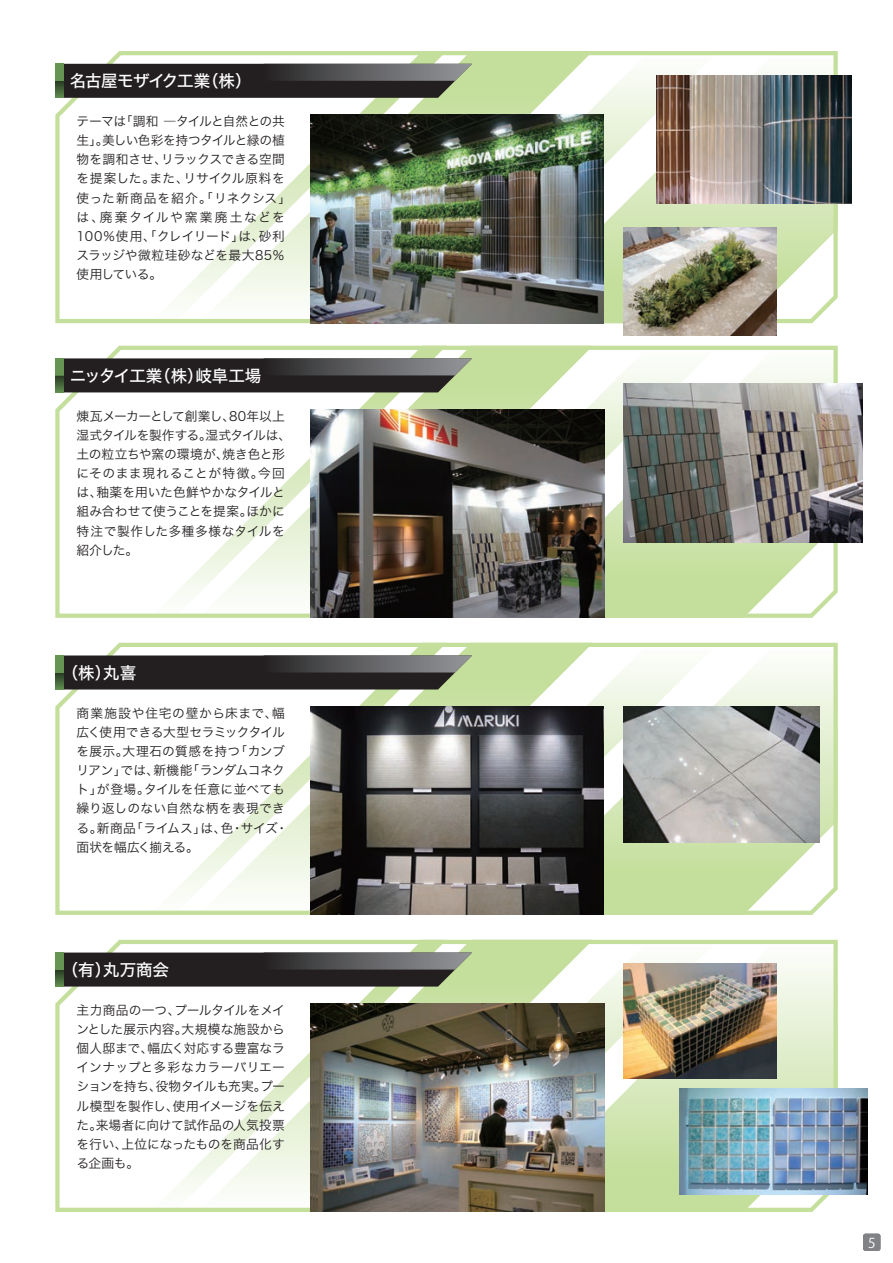
<style>
.page{position:relative;width:893px;height:1263px;background:#fff}
.page>*{position:absolute;margin:0;border:0;box-sizing:border-box;transform-origin:0 0}
.t1{font:16.5px "Hira Kaku Std W5";letter-spacing:-.025em;color:#fff}
.t2{font:16.5px "Hira Kaku Std W5";letter-spacing:-.055em;color:#fff}
.t3{font:13.65px "Koz Go Pro";color:#fff}
.t4{font:12.75px/19.2px "Hira Kaku Std W3";color:#231f20}
</style>
<div class="page">
<img style="left:55px;top:51px;width:826px;height:1200px">
<p class="t2" style="left:70px;top:68px;width:183px">名古屋モザイク工業（株）</p>
<p class="t4" style="left:77px;top:111px;width:216px">テーマは「調和 ―タイルと自然との共生」。美しい色彩を持つタイルと緑の植物を調和させ、リラックスできる空間を提案した。また、リサイクル原料を使った新商品を紹介。「リネクシス」は、廃棄タイルや窯業廃土などを<br>100％使用、「クレイリード」は、砂利スラッジや微粒珪砂などを最大85％使用している。</p>
<p class="t1" style="left:70px;top:363px;width:193px">ニッタイ工業（株）岐阜工場</p>
<p class="t4" style="left:77px;top:406px;width:216px">煉瓦メーカーとして創業し、80年以上湿式タイルを製作する。湿式タイルは、土の粒立ちや窯の環境が、焼き色と形にそのまま現れることが特徴。今回は、釉薬を用いた色鮮やかなタイルと組み合わせて使うことを提案。ほかに特注で製作した多種多様なタイルを紹介した。</p>
<p class="t1" style="left:62px;top:660px;width:76px">（株）丸喜</p>
<p class="t4" style="left:77px;top:703px;width:213px">商業施設や住宅の壁から床まで、幅広く使用できる大型セラミックタイルを展示。大理石の質感を持つ「カンブリアン」では、新機能「ランダムコネクト」が登場。タイルを任意に並べても繰り返しのない自然な柄を表現できる。新商品「ライムス」は、色・サイズ・面状を幅広く揃える。</p>
<p class="t1" style="left:62px;top:957px;width:109px">（有）丸万商会</p>
<p class="t4" style="left:77px;top:1000px;width:210px;text-align:justify">主力商品の一つ、プールタイルをメインとした展示内容。大規模な施設から個人邸まで、幅広く対応する豊富なラインナップと多彩なカラーバリエーションを持ち、役物タイルも充実。プール模型を製作し、使用イメージを伝えた。来場者に向けて試作品の人気投票を行い、上位になったものを商品化する企画も。</p>
<p class="t3" style="left:868px;top:1234px;width:9px">5</p>
</div>
